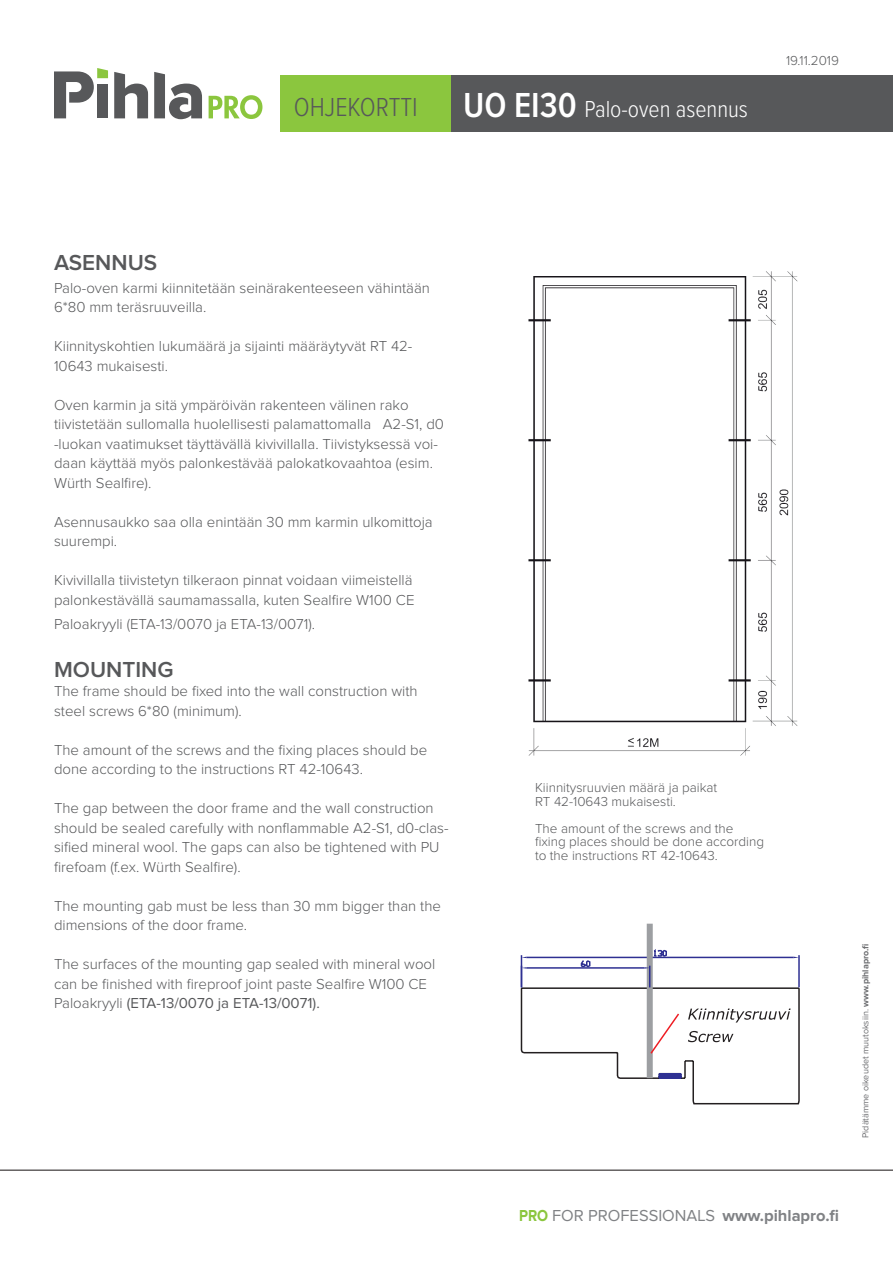
<style>
.page{position:relative;width:893px;height:1263px;background:#fff}
.page>*{position:absolute;margin:0;border:0;box-sizing:border-box;transform-origin:0 0}
.t1{font:300 27px "Proxima Nova Cond";color:#57585a}
.t2{font:300 24px "Proxima Nova Cond";color:#fff}
.Otsikko_leipätekstis{font:600 22.5px "Proxima Nova";color:#57585a}
.PRO_Väliotsikko{font:600 22.5px "Proxima Nova";color:#57585a}
.t3{font:16.5px "Proxima Nova";color:#808285}
.PRO_Leipäteksti{font:300 15px/19.5px "Proxima Nova";color:#57585a}
.PRO_Kuvateksti{font:300 13.5px "Proxima Nova";color:#57585a}
.t4{font:9px "Proxima Nova";color:#6c6d70}
.s1{font-weight:600;font-size:36px}
.s2{font-weight:400}
.s3{font-weight:700}
.s4{font-weight:700;color:#8bc63e}
</style>
<div class="page">
<hr style="left:0;top:1169px;width:893px;height:2px;background:#231f20">
<div style="left:446px;top:75px;width:447px;height:57px;background:#57585a"></div>
<svg style="left:114px;top:72px;width:34px;height:46px"></svg>
<svg style="left:54px;top:68px;width:54px;height:50px"></svg>
<svg style="left:154px;top:72px;width:48px;height:47px"></svg>
<svg style="left:209px;top:95px;width:53px;height:24px"></svg>
<div style="left:281px;top:75px;width:170px;height:57px;background:#8bc63e"></div>
<img style="left:528px;top:271px;width:270px;height:485px">
<div style="left:647px;top:924px;width:6px;height:154px;background:#9d9fa2"></div>
<svg style="left:520px;top:947px;width:280px;height:158px"></svg>
<h1 class="t1" style="left:294px;top:95px;width:125px">OHJEKORTTI</h1>
<h2 class="t2" style="left:463px;top:98px;width:286px"><span class="s1">UO EI30</span> Palo-oven asennus</h2>
<p class="PRO_Kuvateksti" style="left:786px;top:54px;width:54px">19.11.2019</p>
<p class="PRO_Väliotsikko" style="left:54px;top:252px;width:105px">ASENNUS</p>
<p class="PRO_Leipäteksti" style="left:54px;top:278px;width:378px">Palo-oven karmi kiinnitetään seinärakenteeseen vähintään<br>6*80 mm teräsruuveilla.</p>
<p class="PRO_Leipäteksti" style="left:54px;top:337px;width:360px">Kiinnityskohtien lukumäärä ja sijainti määräytyvät RT 42-<br>10643 mukaisesti.</p>
<p class="PRO_Leipäteksti" style="left:54px;top:395px;width:392px">Oven karmin ja sitä ympäröivän rakenteen välinen rako tiivistetään sullomalla huolellisesti palamattomalla A2-S1, d0 -luokan vaatimukset täyttävällä kivivillalla. Tiivistyksessä voi&shy;daan käyttää myös palonkestävää palokatkovaahtoa (esim.<br>Würth Sealfire).</p>
<p class="PRO_Leipäteksti" style="left:54px;top:512px;width:380px">Asennusaukko saa olla enintään 30 mm karmin ulkomittoja suurempi.</p>
<p class="PRO_Leipäteksti" style="left:54px;top:571px;width:362px">Kivivillalla tiivistetyn tilkeraon pinnat voidaan viimeistellä palonkestävällä saumamassalla, kuten Sealfire W100 CE</p>
<p class="PRO_Leipäteksti" style="left:54px;top:614px;width:263px">Paloakryyli (ETA-13/0070 ja ETA-13/0071).</p>
<p class="Otsikko_leipätekstis" style="left:54px;top:659px;width:121px">MOUNTING</p>
<p class="PRO_Leipäteksti" style="left:54px;top:682px;width:365px">The frame should be fixed into the wall construction with steel screws 6*80 (minimum).</p>
<p class="PRO_Leipäteksti" style="left:54px;top:740px;width:375px">The amount of the screws and the fixing places should be done according to the instructions RT 42-10643.</p>
<p class="PRO_Leipäteksti" style="left:54px;top:799px;width:396px">The gap between the door frame and the wall construction should be sealed carefully with nonflammable A2-S1, d0-clas&shy;sified mineral wool. The gaps can also be tightened with PU firefoam (f.ex. Würth Sealfire).</p>
<p class="PRO_Leipäteksti" style="left:54px;top:896px;width:388px">The mounting gab must be less than 30 mm bigger than the dimensions of the door frame.</p>
<p class="PRO_Leipäteksti" style="left:54px;top:955px;width:383px">The surfaces of the mounting gap sealed with mineral wool can be finished with fireproof joint paste Sealfire W100 CE<br>Paloakryyli <span class="s2">(ETA-13/0070 ja ETA-13/0071).</span></p>
<p class="PRO_Kuvateksti" style="left:535px;top:782px;width:184px">Kiinnitysruuvien määrä ja paikat</p>
<p class="PRO_Kuvateksti" style="left:535px;top:795px;width:142px">RT 42-10643 mukaisesti.</p>
<p class="PRO_Kuvateksti" style="left:535px;top:822px;width:200px">The amount of the screws and the</p>
<p class="PRO_Kuvateksti" style="left:535px;top:836px;width:231px">fixing places should be done according</p>
<p class="PRO_Kuvateksti" style="left:535px;top:849px;width:184px">to the instructions RT 42-10643.</p>
<p class="t4" style="left:861px;top:1138px;width:196px;rotate:-90deg">Pidätämme oikeudet muutoksiin. <span class="s3">www.pihlapro.fi</span></p>
<p class="t3" style="left:519px;top:1208px;width:321px"><span class="s4">PRO</span> FOR PROFESSIONALS <span class="s3">www.pihlapro.fi</span></p>
</div>
